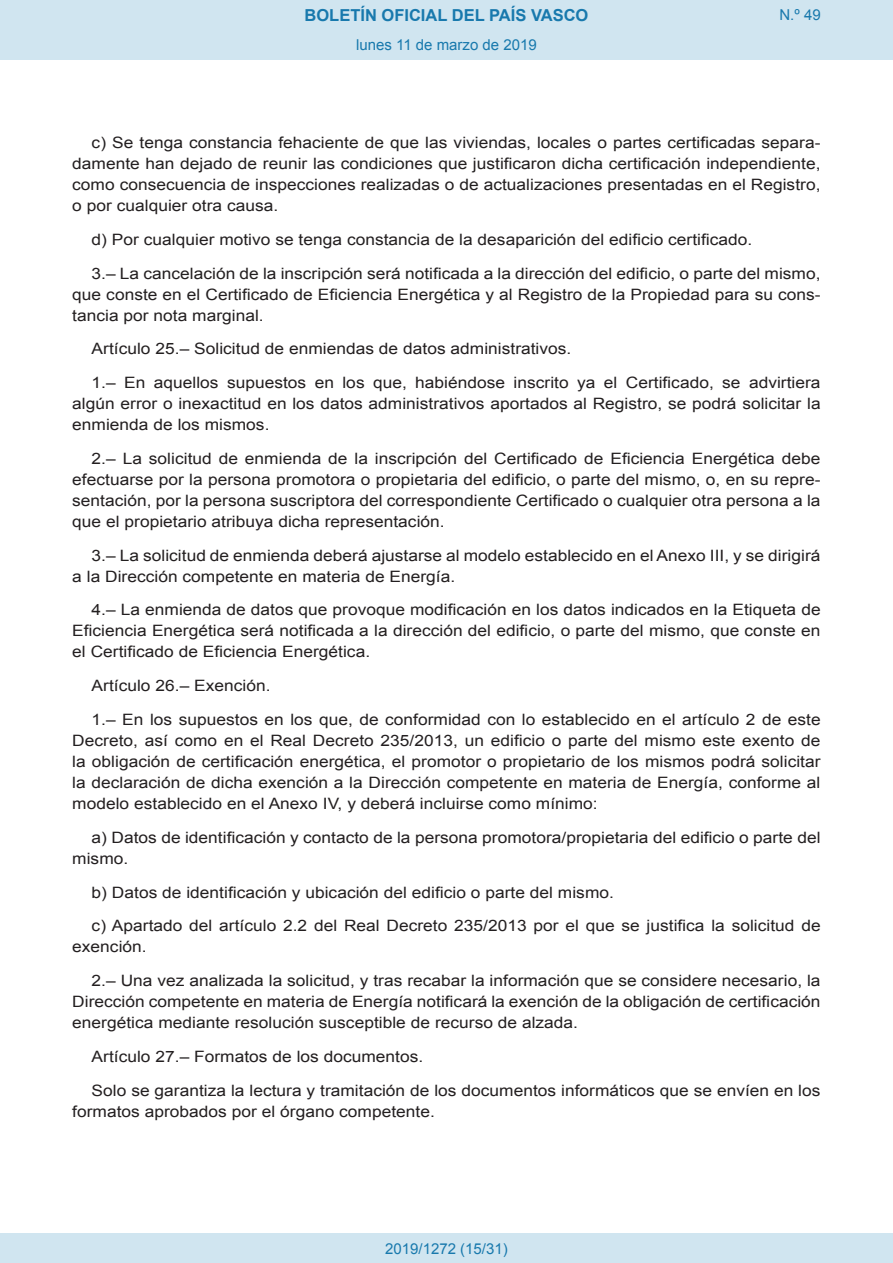
<style>
.page{position:relative;width:893px;height:1263px;background:#fff}
.page>*{position:absolute;margin:0;border:0;box-sizing:border-box;transform-origin:0 0}
.t1{font:700 16.5px "Arial";color:#1879ad}
.BOPVDetalle{font:15.6px/21px "Arial";color:#231f20;text-align:justify;scale:1.11 1}
.Paginacion_Centro{font:15px "Arial";color:#1879ad}
</style>
<div class="page">
<div style="left:0;top:0;width:893px;height:60px;background:#d0e5f0"></div>
<div style="left:0;top:1233px;width:893px;height:30px;background:#d0e5f0"></div>
<p class="t1" style="left:305px;top:4px;width:285px">BOLETÍN OFICIAL DEL PAÍS VASCO</p>
<p class="Paginacion_Centro" style="left:356px;top:35px;width:182px">lunes 11 de marzo de 2019</p>
<p class="Paginacion_Centro" style="left:779px;top:5px;width:43px">N.º 49</p>
<p class="BOPVDetalle" style="left:72px;top:132px;width:676px;text-indent:19px">c) Se tenga constancia fehaciente de que las viviendas, locales o partes certificadas separa&shy;damente han dejado de reunir las condiciones que justificaron dicha certificación independiente, como consecuencia de inspecciones realizadas o de actualizaciones presentadas en el Registro, o por cualquier otra causa.</p>
<p class="BOPVDetalle" style="left:92px;top:229px;width:597px">d) Por cualquier motivo se tenga constancia de la desaparición del edificio certificado.</p>
<p class="BOPVDetalle" style="left:72px;top:263px;width:676px;text-indent:19px">3.– La cancelación de la inscripción será notificada a la dirección del edificio, o parte del mismo, que conste en el Certificado de Eficiencia Energética y al Registro de la Propiedad para su cons&shy;tancia por nota marginal.</p>
<p class="BOPVDetalle" style="left:92px;top:339px;width:434px">Artículo 25.– Solicitud de enmiendas de datos administrativos.</p>
<p class="BOPVDetalle" style="left:72px;top:372px;width:676px;text-indent:19px">1.– En aquellos supuestos en los que, habiéndose inscrito ya el Certificado, se advirtiera algún error o inexactitud en los datos administrativos aportados al Registro, se podrá solicitar la enmienda de los mismos.</p>
<p class="BOPVDetalle" style="left:72px;top:448px;width:676px;text-indent:19px">2.– La solicitud de enmienda de la inscripción del Certificado de Eficiencia Energética debe efectuarse por la persona promotora o propietaria del edificio, o parte del mismo, o, en su repre&shy;sentación, por la persona suscriptora del correspondiente Certificado o cualquier otra persona a la que el propietario atribuya dicha representación.</p>
<p class="BOPVDetalle" style="left:72px;top:545px;width:676px;text-indent:19px">3.– La solicitud de enmienda deberá ajustarse al modelo establecido en el Anexo III, y se dirigirá a la Dirección competente en materia de Energía.</p>
<p class="BOPVDetalle" style="left:72px;top:600px;width:676px;text-indent:19px">4.– La enmienda de datos que provoque modificación en los datos indicados en la Etiqueta de Eficiencia Energética será notificada a la dirección del edificio, o parte del mismo, que conste en el Certificado de Eficiencia Energética.</p>
<p class="BOPVDetalle" style="left:92px;top:675px;width:163px">Artículo 26.– Exención.</p>
<p class="BOPVDetalle" style="left:72px;top:709px;width:676px;text-indent:19px">1.– En los supuestos en los que, de conformidad con lo establecido en el artículo 2 de este Decreto, así como en el Real Decreto 235/2013, un edificio o parte del mismo este exento de la obligación de certificación energética, el promotor o propietario de los mismos podrá solicitar la declaración de dicha exención a la Dirección competente en materia de Energía, conforme al modelo establecido en el Anexo IV, y deberá incluirse como mínimo:</p>
<p class="BOPVDetalle" style="left:72px;top:827px;width:676px;text-indent:19px">a) Datos de identificación y contacto de la persona promotora/propietaria del edificio o parte del mismo.</p>
<p class="BOPVDetalle" style="left:92px;top:882px;width:472px">b) Datos de identificación y ubicación del edificio o parte del mismo.</p>
<p class="BOPVDetalle" style="left:72px;top:915px;width:676px;text-indent:19px">c) Apartado del artículo 2.2 del Real Decreto 235/2013 por el que se justifica la solicitud de exención.</p>
<p class="BOPVDetalle" style="left:72px;top:970px;width:676px;text-indent:19px">2.– Una vez analizada la solicitud, y tras recabar la información que se considere necesario, la Dirección competente en materia de Energía notificará la exención de la obligación de certificación energética mediante resolución susceptible de recurso de alzada.</p>
<p class="BOPVDetalle" style="left:92px;top:1046px;width:300px">Artículo 27.– Formatos de los documentos.</p>
<p class="BOPVDetalle" style="left:72px;top:1080px;width:676px;text-indent:19px">Solo se garantiza la lectura y tramitación de los documentos informáticos que se envíen en los formatos aprobados por el órgano competente.</p>
<p class="Paginacion_Centro" style="left:385px;top:1238px;width:124px">2019/1272 (15/31)</p>
</div>
